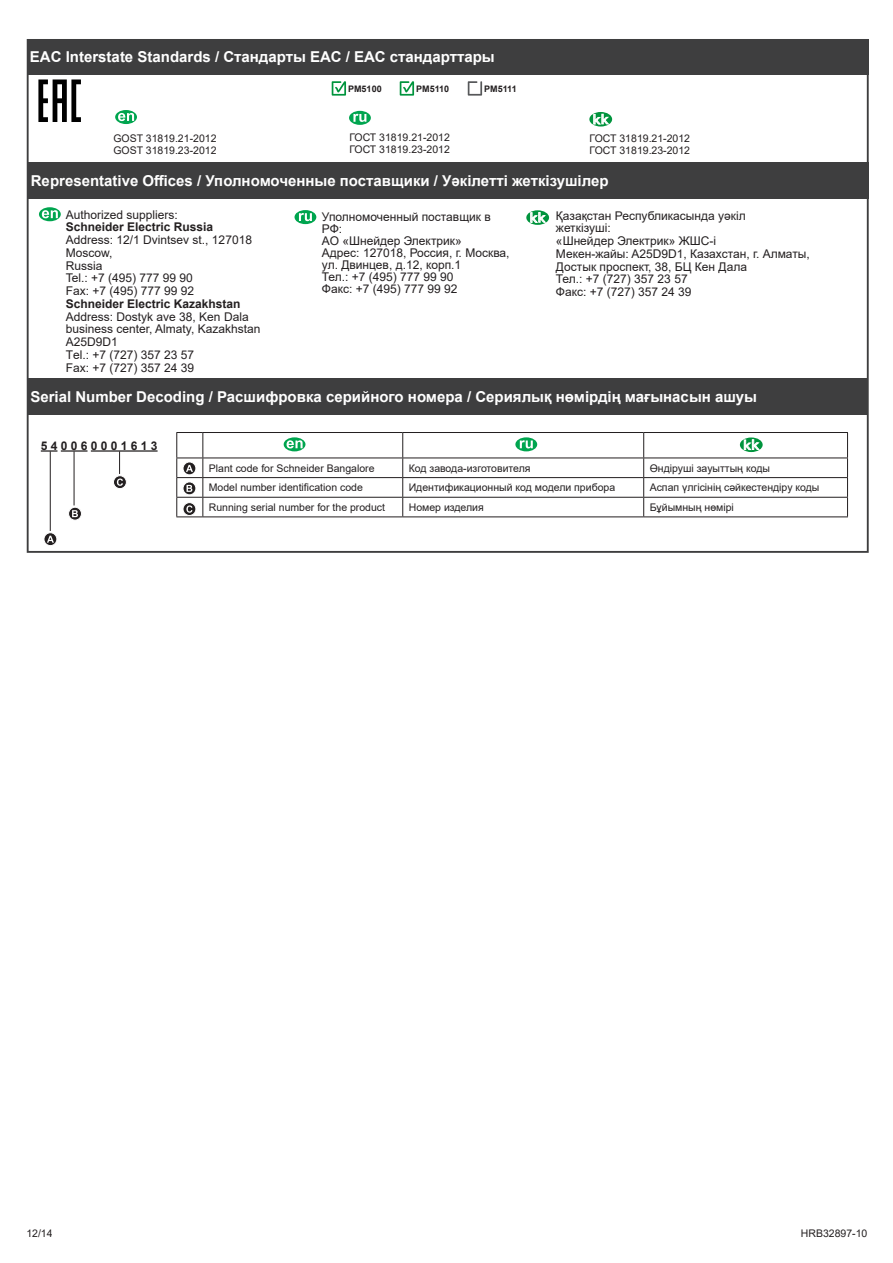
<style>
.page{position:relative;width:893px;height:1263px;background:#fff}
.page>*{position:absolute;margin:0;border:0;box-sizing:border-box;transform-origin:0 0}
.BlockHeading{font:700 15px "Arial";color:#fff}
.t1{font:13.65px "Myriad Pro";color:#fff;scale:1.15 1}
.t2{font:12px/12.8px "Arial";color:#231f20}
.t3{font:700 12px "Arial";color:#231f20}
.t4{font:10.5px "Arial";color:#231f20}
.CalloutList{font:700 9px "Arial";color:#231f20}
</style>
<div class="page">
<svg style="left:26px;top:39px;width:843px;height:514px"></svg>
<div style="left:27px;top:39px;width:842px;height:36px;background:#3e3e3f"></div>
<div style="left:28px;top:162px;width:841px;height:37px;background:#3e3e3f"></div>
<svg style="left:115px;top:110px;width:22px;height:14px"></svg>
<svg style="left:118px;top:113px;width:16px;height:8px"></svg>
<svg style="left:39px;top:207px;width:22px;height:14px"></svg>
<svg style="left:42px;top:210px;width:16px;height:8px"></svg>
<svg style="left:284px;top:437px;width:21px;height:14px"></svg>
<svg style="left:287px;top:440px;width:16px;height:8px"></svg>
<svg style="left:349px;top:111px;width:22px;height:14px"></svg>
<svg style="left:353px;top:114px;width:13px;height:8px"></svg>
<div style="left:295px;top:210px;width:21px;height:14px;background:#00a54f;border-radius:50%"></div>
<svg style="left:299px;top:213px;width:13px;height:8px"></svg>
<svg style="left:515px;top:437px;width:22px;height:14px"></svg>
<svg style="left:520px;top:440px;width:13px;height:8px"></svg>
<svg style="left:41px;top:450px;width:16px;height:2px"></svg>
<hr style="left:61px;top:450px;width:27px;height:2px;background:#231f20">
<hr style="left:91px;top:450px;width:67px;height:2px;background:#231f20">
<hr style="left:74px;top:451px;width:1px;height:54px;background:#231f20">
<hr style="left:50px;top:451px;width:1px;height:80px;background:#231f20">
<svg style="left:44px;top:533px;width:13px;height:13px"></svg>
<div style="left:44px;top:532px;width:13px;height:14px;border:1px solid #fff;border-radius:50%"></div>
<svg style="left:47px;top:536px;width:7px;height:7px"></svg>
<svg style="left:69px;top:507px;width:12px;height:13px"></svg>
<div style="left:68px;top:507px;width:14px;height:13px;border:1px solid #fff;border-radius:50%"></div>
<svg style="left:72px;top:510px;width:6px;height:7px"></svg>
<svg style="left:113px;top:476px;width:13px;height:13px"></svg>
<div style="left:113px;top:475px;width:14px;height:14px;border:1px solid #fff;border-radius:50%"></div>
<svg style="left:117px;top:451px;width:6px;height:35px"></svg>
<div style="left:27px;top:378px;width:841px;height:37px;background:#3e3e3f"></div>
<hr style="left:203px;top:432px;width:200px;height:1px;background:#231f20">
<hr style="left:403px;top:432px;width:241px;height:1px;background:#231f20">
<hr style="left:644px;top:432px;width:204px;height:1px;background:#231f20">
<svg style="left:847px;top:433px;width:1px;height:83px"></svg>
<hr style="left:203px;top:516px;width:200px;height:1px;background:#231f20">
<hr style="left:403px;top:516px;width:241px;height:1px;background:#231f20">
<hr style="left:644px;top:516px;width:204px;height:1px;background:#231f20">
<hr style="left:203px;top:458px;width:200px;height:1px;background:#231f20">
<hr style="left:403px;top:458px;width:241px;height:1px;background:#231f20">
<hr style="left:644px;top:458px;width:204px;height:1px;background:#231f20">
<hr style="left:203px;top:477px;width:200px;height:1px;background:#231f20">
<hr style="left:403px;top:477px;width:241px;height:1px;background:#231f20">
<hr style="left:644px;top:477px;width:204px;height:1px;background:#231f20">
<hr style="left:203px;top:497px;width:200px;height:1px;background:#231f20">
<hr style="left:403px;top:497px;width:241px;height:1px;background:#231f20">
<svg style="left:402px;top:433px;width:1px;height:83px"></svg>
<hr style="left:644px;top:497px;width:204px;height:1px;background:#231f20">
<svg style="left:643px;top:433px;width:1px;height:83px"></svg>
<div style="left:589px;top:112px;width:23px;height:15px;background:#00943d;border-radius:50%"></div>
<div style="left:526px;top:210px;width:23px;height:15px;background:#00943d;border-radius:50%"></div>
<div style="left:740px;top:437px;width:23px;height:15px;background:#00943d;border-radius:50%"></div>
<svg style="left:176px;top:432px;width:27px;height:85px"></svg>
<svg style="left:332px;top:81px;width:14px;height:15px"></svg>
<svg style="left:400px;top:81px;width:14px;height:15px"></svg>
<svg style="left:468px;top:81px;width:14px;height:15px"></svg>
<p class="BlockHeading" style="left:30px;top:47px;width:466px">EAC Interstate Standards / Стандарты EAC / ЕАС стандарттары</p>
<p class="t4" style="left:113px;top:131px;width:105px">GOST 31819.21-2012</p>
<p class="t4" style="left:113px;top:143px;width:105px">GOST 31819.23-2012</p>
<p class="CalloutList" style="left:348px;top:82px;width:35px">PM5100</p>
<p class="CalloutList" style="left:416px;top:82px;width:35px">PM5110</p>
<p class="CalloutList" style="left:484px;top:82px;width:34px">PM5111</p>
<p class="t4" style="left:349px;top:131px;width:102px">ГОСТ 31819.21-2012</p>
<p class="t4" style="left:349px;top:143px;width:102px">ГОСТ 31819.23-2012</p>
<p class="t1" style="left:593px;top:111px;width:15px">kk</p>
<p class="t4" style="left:590px;top:131px;width:102px">ГОСТ 31819.21-2012</p>
<p class="t4" style="left:590px;top:143px;width:102px">ГОСТ 31819.23-2012</p>
<p class="BlockHeading" style="left:31px;top:170px;width:579px">Representative Offices / Уполномоченные поставщики / Уәкілетті жеткізушілер</p>
<p class="t2" style="left:66px;top:208px;width:114px">Authorized suppliers:</p>
<p class="t3" style="left:66px;top:219px;width:149px">Schneider Electric Russia</p>
<p class="t2" style="left:66px;top:233px;width:188px">Address: 12/1 Dvintsev st., 127018<br>Moscow,</p>
<p class="t2" style="left:66px;top:259px;width:38px">Russia</p>
<p class="t2" style="left:66px;top:272px;width:129px">Tel.: +7 (495) 777 99 90</p>
<p class="t2" style="left:66px;top:284px;width:130px">Fax: +7 (495) 777 99 92</p>
<p class="t3" style="left:66px;top:295px;width:176px">Schneider Electric Kazakhstan</p>
<p class="t2" style="left:66px;top:310px;width:184px">Address: Dostyk ave 38, Ken Dala</p>
<p class="t2" style="left:66px;top:323px;width:196px">business center, Almaty, Kazakhstan</p>
<p class="t2" style="left:66px;top:335px;width:54px">A25D9D1</p>
<p class="t2" style="left:66px;top:348px;width:130px">Тel.: +7 (727) 357 23 57</p>
<p class="t2" style="left:66px;top:361px;width:130px">Fax: +7 (727) 357 24 39</p>
<p class="t2" style="left:322px;top:210px;width:170px">Уполномоченный поставщик в</p>
<p class="t2" style="left:322px;top:222px;width:22px">РФ:</p>
<p class="t2" style="left:322px;top:234px;width:141px">АО «Шнейдер Электрик»</p>
<p class="t2" style="left:322px;top:246px;width:189px">Адрес: 127018, Россия, г. Москва,</p>
<p class="t2" style="left:322px;top:258px;width:141px">ул. Двинцев, д.12, корп.1</p>
<p class="t2" style="left:322px;top:270px;width:133px">Тел.: +7 (495) 777 99 90</p>
<p class="t2" style="left:322px;top:282px;width:137px">Факс: +7 (495) 777 99 92</p>
<p class="t1" style="left:530px;top:209px;width:15px">kk</p>
<p class="t2" style="left:556px;top:209px;width:191px">Қазақстан Республикасында уәкіл</p>
<p class="t2" style="left:556px;top:222px;width:56px">жеткізуші:</p>
<p class="t2" style="left:556px;top:234px;width:162px">«Шнейдер Электрик» ЖШС-і</p>
<p class="t2" style="left:556px;top:247px;width:255px">Мекен-жайы: A25D9D1, Казахстан, г. Алматы,<br>Достык проспект, 38, БЦ Кен Дала</p>
<p class="t2" style="left:556px;top:273px;width:133px">Тел.: +7 (727) 357 23 57</p>
<p class="t2" style="left:556px;top:285px;width:137px">Факс: +7 (727) 357 24 39</p>
<p class="BlockHeading" style="left:30px;top:386px;width:728px">Serial Number Decoding / Расшифровка серийного номера / Сериялық нөмiрдiң мағынасын ашуы</p>
<p class="t3" style="left:41px;top:437px;width:118px">5 40 0 60 0 0 1 6 1 3</p>
<p class="t1" style="left:743px;top:436px;width:15px">kk</p>
<p class="t4" style="left:209px;top:461px;width:167px">Plant code for Schneider Bangalore</p>
<p class="t4" style="left:409px;top:461px;width:123px">Код завода-изготовителя</p>
<p class="t4" style="left:650px;top:461px;width:122px">Өндіруші зауыттың коды</p>
<p class="t4" style="left:209px;top:480px;width:156px">Model number identification code</p>
<p class="t4" style="left:409px;top:480px;width:208px">Идентификационный код модели прибора</p>
<p class="t4" style="left:650px;top:480px;width:171px">Аспап үлгiсiнің сәйкестендiру коды</p>
<p class="t4" style="left:209px;top:500px;width:178px">Running serial number for the product</p>
<p class="t4" style="left:409px;top:500px;width:76px">Номер изделия</p>
<p class="t4" style="left:650px;top:500px;width:86px">Бұйымның нөмiрi</p>
<p class="t4" style="left:26px;top:1226px;width:28px">12/14</p>
<p class="t4" style="left:801px;top:1226px;width:68px">HRB32897-10</p>
</div>
